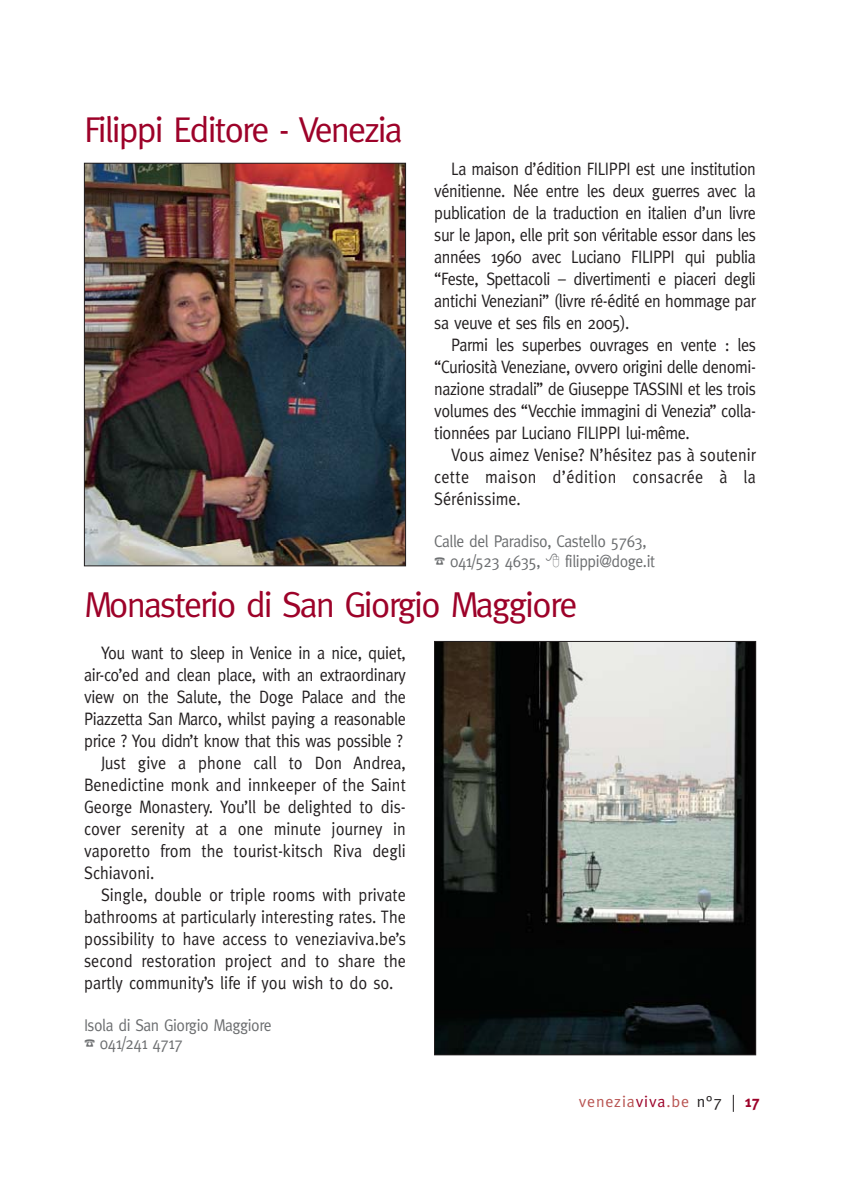
<style>
.page{position:relative;width:842px;height:1191px;background:#fff}
.page>*{position:absolute;margin:0;border:0;box-sizing:border-box;transform-origin:0 0}
.t1{font:36px "Meta";letter-spacing:-.055em;color:#9d0229}
.t2{font:18px/22px "Meta";color:#231f20;text-align:justify;scale:.9 1}
.t3{font:18px "Meta";letter-spacing:-.02em;color:#231f20;scale:.9 1}
.t4{font:17px/20px "Meta";letter-spacing:-.025em;color:#6c6e70;scale:.92 1}
.t5{font:16px "Meta";letter-spacing:.055em;color:#b95553}
.t6{font:700 16px "Meta";color:#9d0229}
.s1{color:#9d0229}
.s2{color:#231f20}
</style>
<div class="page">
<svg style="left:733px;top:1094px;width:1px;height:17px"></svg>
<img style="left:86px;top:165px;width:318px;height:399px">
<div style="left:84px;top:163px;width:322px;height:403px;border:1px solid #231f20"></div>
<img style="left:436px;top:643px;width:318px;height:410px">
<div style="left:434px;top:641px;width:322px;height:414px;border:1px solid #231f20"></div>
<h1 class="t1" style="left:84px;top:116px;width:320px">Filippi Editore - Venezia</h1>
<p class="t2" style="left:434px;top:159px;width:359px;text-indent:17px">La maison d’édition FILIPPI est une institution vénitienne. Née entre les deux guerres avec la publication de la traduction en italien d’un livre sur le Japon, elle prit son véritable essor dans les années 1960 avec Luciano FILIPPI qui publia “Feste, Spettacoli – divertimenti e piaceri degli antichi Veneziani” (livre ré-édité en hommage par sa veuve et ses fils en 2005).</p>
<p class="t2" style="left:434px;top:335px;width:359px;text-indent:17px">Parmi les superbes ouvrages en vente : les “Curiosità Veneziane, ovvero origini delle denomi&shy;nazione stradali” de Giuseppe TASSINI et les trois volumes des “Vecchie immagini di Venezia” colla&shy;tionnées par Luciano FILIPPI lui-même.</p>
<p class="t2" style="left:434px;top:445px;width:359px;text-indent:17px">Vous aimez Venise? N’hésitez pas à soutenir cette maison d’édition consacrée à la Sérénissime.</p>
<p class="t4" style="left:434px;top:532px;width:233px">Calle del Paradiso, Castello 5763, ☎ 041/523 4635,</p>
<p class="t4" style="left:565px;top:552px;width:100px">filippi@doge.it</p>
<h1 class="t1" style="left:84px;top:591px;width:495px">Monasterio di San Giorgio Maggiore</h1>
<p class="t3" style="left:101px;top:646px;width:340px">You want to sleep in Venice in a nice, quiet,</p>
<p class="t3" style="left:84px;top:668px;width:359px">air-co’ed and clean place, with an extraordinary</p>
<p class="t3" style="left:84px;top:690px;width:359px">view on the Salute, the Doge Palace and the</p>
<p class="t3" style="left:84px;top:712px;width:359px">Piazzetta San Marco, whilst paying a reasonable</p>
<p class="t3" style="left:84px;top:734px;width:356px">price ? You didn’t know that this was possible ?</p>
<p class="t2" style="left:101px;top:753px;width:340px">Just give a phone call to Don Andrea,</p>
<p class="t2" style="left:84px;top:775px;width:359px">Benedictine monk and innkeeper of the Saint</p>
<p class="t2" style="left:84px;top:797px;width:359px">George Monastery. You’ll be delighted to dis-</p>
<p class="t2" style="left:84px;top:819px;width:359px">cover serenity at a one minute journey in</p>
<p class="t2" style="left:84px;top:841px;width:359px">vaporetto from the tourist-kitsch Riva degli</p>
<p class="t2" style="left:84px;top:863px;width:80px">Schiavoni.</p>
<p class="t2" style="left:101px;top:885px;width:340px">Single, double or triple rooms with private</p>
<p class="t2" style="left:84px;top:907px;width:359px">bathrooms at particularly interesting rates. The</p>
<p class="t2" style="left:84px;top:929px;width:359px">possibility to have access to veneziaviva.be’s</p>
<p class="t2" style="left:84px;top:951px;width:359px">second restoration project and to share the</p>
<p class="t2" style="left:84px;top:973px;width:345px">partly community’s life if you wish to do so.</p>
<p class="t4" style="left:84px;top:1017px;width:205px;line-height:18px">Isola di San Giorgio Maggiore ☎ 041/241 4717</p>
<p class="t5" style="left:579px;top:1096px;width:145px">venezia<span class="s1">viva</span>.be <span class="s2">n°7</span></p>
<p class="t6" style="left:745px;top:1095px;width:17px">17</p>
</div>
